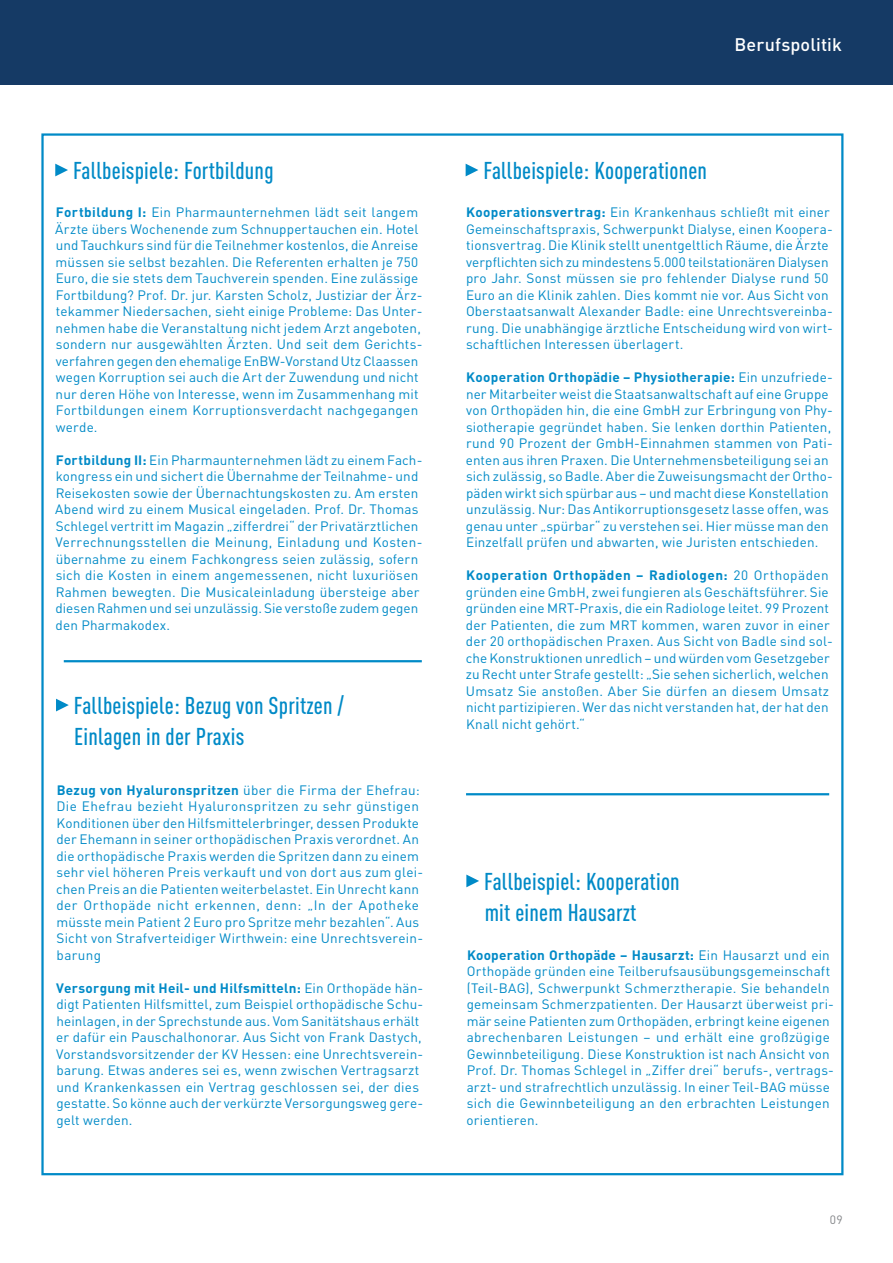
<style>
.page{position:relative;width:893px;height:1263px;background:#fff}
.page>*{position:absolute;margin:0;border:0;box-sizing:border-box;transform-origin:0 0}
.t1{font:500 condensed 24px/31.5px "DIN Pro";letter-spacing:.01em;color:#008ac7}
.t2{font:500 18px "DIN Pro";letter-spacing:.005em;color:#fff}
.t3{font:13.5px/16.5px "DIN Pro";letter-spacing:.01em;color:#008ac7}
.t4{font:12px "DIN Pro";color:#828487}
.s1{font-weight:700}
</style>
<div class="page">
<div style="left:0;top:0;width:893px;height:85px;background:#153a65"></div>
<svg style="left:56px;top:699px;width:13px;height:12px"></svg>
<svg style="left:466px;top:164px;width:12px;height:12px"></svg>
<svg style="left:55px;top:164px;width:13px;height:12px"></svg>
<svg style="left:466px;top:874px;width:13px;height:13px"></svg>
<hr style="left:64px;top:660px;width:358px;height:2px;background:#008ac7">
<hr style="left:466px;top:793px;width:363px;height:2px;background:#008ac7">
<h1 class="t1" style="left:73px;top:152px;width:202px">Fallbeispiele: Fortbildung</h1>
<p class="t3" style="left:55px;top:203px;width:369px"><span class="s1">Fortbildung I:</span> Ein Pharmaunternehmen lädt seit langem Ärzte übers Wochenende zum Schnuppertauchen ein. Hotel und Tauchkurs sind für die Teilnehmer kostenlos, die Anreise müssen sie selbst bezahlen. Die Referenten erhalten je 750<br>Euro, die sie stets dem Tauchverein spenden. Eine zulässige Fortbildung? Prof. Dr. jur. Karsten Scholz, Justiziar der Ärz&shy;tekammer Niedersachen, sieht einige Probleme: Das Unter&shy;nehmen habe die Veranstaltung nicht jedem Arzt angeboten, sondern nur ausgewählten Ärzten. Und seit dem Gerichts&shy;verfahren gegen den ehemalige EnBW-Vorstand Utz Claassen wegen Korruption sei auch die Art der Zuwendung und nicht nur deren Höhe von Interesse, wenn im Zusammenhang mit Fortbildungen einem Korruptionsverdacht nachgegangen werde.</p>
<p class="t3" style="left:55px;top:451px;width:369px"><span class="s1">Fortbildung II:</span> Ein Pharmaunternehmen lädt zu einem Fach&shy;kongress ein und sichert die Übernahme der Teilnahme- und Reisekosten sowie der Übernachtungskosten zu. Am ersten Abend wird zu einem Musical eingeladen. Prof. Dr. Thomas Schlegel vertritt im Magazin „zifferdrei“ der Privatärztlichen Verrechnungsstellen die Meinung, Einladung und Kosten&shy;übernahme zu einem Fachkongress seien zulässig, sofern sich die Kosten in einem angemessenen, nicht luxuriösen Rahmen bewegten. Die Musicaleinladung übersteige aber diesen Rahmen und sei unzulässig. Sie verstoße zudem gegen den Pharmakodex.</p>
<h1 class="t1" style="left:74px;top:687px;width:272px">Fallbeispiele: Bezug von Spritzen /<br>Einlagen in der Praxis</h1>
<p class="t3" style="left:56px;top:781px;width:369px"><span class="s1">Bezug von Hyaluronspritzen</span> über die Firma der Ehefrau:<br>Die Ehefrau bezieht Hyaluronspritzen zu sehr günstigen Konditionen über den Hilfsmittelerbringer, dessen Produkte der Ehemann in seiner orthopädischen Praxis verordnet. An die orthopädische Praxis werden die Spritzen dann zu einem sehr viel höheren Preis verkauft und von dort aus zum glei&shy;chen Preis an die Patienten weiterbelastet. Ein Unrecht kann der Orthopäde nicht erkennen, denn: „In der Apotheke müsste mein Patient 2 Euro pro Spritze mehr bezahlen“. Aus Sicht von Strafverteidiger Wirthwein: eine Unrechtsverein&shy;barung</p>
<p class="t3" style="left:56px;top:979px;width:369px"><span class="s1">Versorgung mit Heil- und Hilfsmitteln:</span> Ein Orthopäde hän&shy;digt Patienten Hilfsmittel, zum Beispiel orthopädische Schu&shy;heinlagen, in der Sprechstunde aus. Vom Sanitätshaus erhält er dafür ein Pauschalhonorar. Aus Sicht von Frank Dastych, Vorstandsvorsitzender der KV Hessen: eine Unrechtsverein&shy;barung. Etwas anderes sei es, wenn zwischen Vertragsarzt und Krankenkassen ein Vertrag geschlossen sei, der dies gestatte. So könne auch der verkürzte Versorgungsweg gere&shy;gelt werden.</p>
<h2 class="t2" style="left:734px;top:32px;width:109px">Berufspolitik</h2>
<h1 class="t1" style="left:483px;top:152px;width:225px">Fallbeispiele: Kooperationen</h1>
<p class="t3" style="left:466px;top:203px;width:368px"><span class="s1">Kooperationsvertrag:</span> Ein Krankenhaus schließt mit einer Gemeinschaftspraxis, Schwerpunkt Dialyse, einen Koopera&shy;tionsvertrag. Die Klinik stellt unentgeltlich Räume, die Ärzte verpflichten sich zu mindestens 5.000 teilstationären Dialysen pro Jahr. Sonst müssen sie pro fehlender Dialyse rund 50<br>Euro an die Klinik zahlen. Dies kommt nie vor. Aus Sicht von Oberstaatsanwalt Alexander Badle: eine Unrechtsvereinba&shy;rung. Die unabhängige ärztliche Entscheidung wird von wirt&shy;schaftlichen Interessen überlagert.</p>
<p class="t3" style="left:466px;top:368px;width:369px"><span class="s1">Kooperation Orthopädie – Physiotherapie:</span> Ein unzufriede&shy;ner Mitarbeiter weist die Staatsanwaltschaft auf eine Gruppe von Orthopäden hin, die eine GmbH zur Erbringung von Phy&shy;siotherapie gegründet haben. Sie lenken dorthin Patienten, rund 90 Prozent der GmbH-Einnahmen stammen von Pati&shy;enten aus ihren Praxen. Die Unternehmensbeteiligung sei an sich zulässig, so Badle. Aber die Zuweisungsmacht der Ortho&shy;päden wirkt sich spürbar aus – und macht diese Konstellation unzulässig. Nur: Das Antikorruptionsgesetz lasse offen, was genau unter „spürbar“ zu verstehen sei. Hier müsse man den Einzelfall prüfen und abwarten, wie Juristen entschieden.</p>
<p class="t3" style="left:466px;top:566px;width:369px"><span class="s1">Kooperation Orthopäden – Radiologen:</span> 20 Orthopäden gründen eine GmbH, zwei fungieren als Geschäftsführer. Sie gründen eine MRT-Praxis, die ein Radiologe leitet. 99 Prozent der Patienten, die zum MRT kommen, waren zuvor in einer der 20 orthopädischen Praxen. Aus Sicht von Badle sind sol&shy;che Konstruktionen unredlich – und würden vom Gesetzgeber zu Recht unter Strafe gestellt: „Sie sehen sicherlich, welchen Umsatz Sie anstoßen. Aber Sie dürfen an diesem Umsatz nicht partizipieren. Wer das nicht verstanden hat, der hat den Knall nicht gehört.“</p>
<h1 class="t1" style="left:484px;top:863px;width:197px">Fallbeispiel: Kooperation mit einem Hausarzt</h1>
<p class="t3" style="left:466px;top:946px;width:369px"><span class="s1">Kooperation Orthopäde – Hausarzt:</span> Ein Hausarzt und ein Orthopäde gründen eine Teilberufsausübungsgemeinschaft (Teil-BAG), Schwerpunkt Schmerztherapie. Sie behandeln gemeinsam Schmerzpatienten. Der Hausarzt überweist pri&shy;mär seine Patienten zum Orthopäden, erbringt keine eigenen abrechenbaren Leistungen – und erhält eine großzügige Gewinnbeteiligung. Diese Konstruktion ist nach Ansicht von Prof. Dr. Thomas Schlegel in „Ziffer drei“ berufs-, vertrags&shy;arzt- und strafrechtlich unzulässig. In einer Teil-BAG müsse sich die Gewinnbeteiligung an den erbrachten Leistungen orientieren.</p>
<p class="t4" style="left:830px;top:1211px;width:15px">09</p>
</div>
